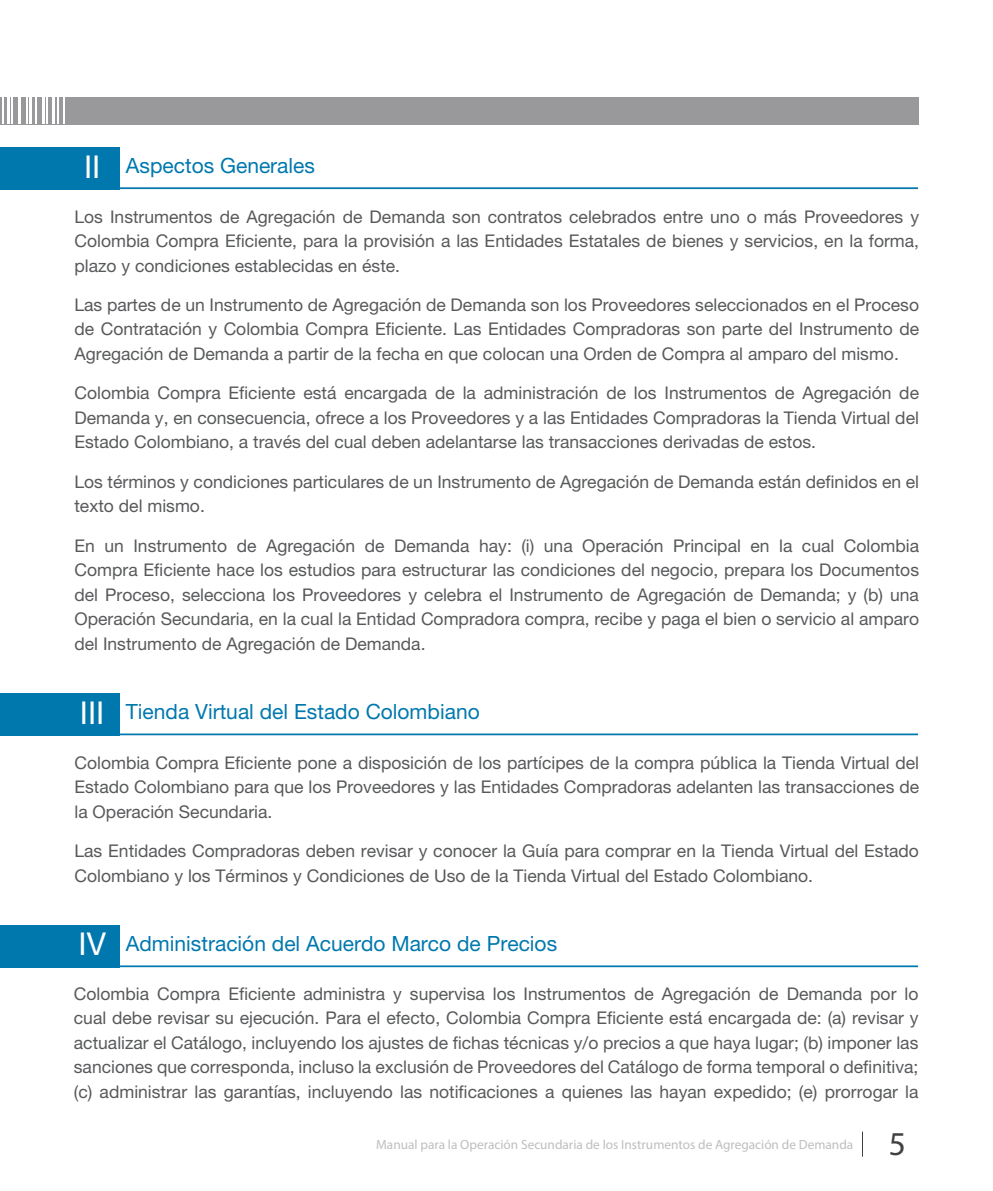
<style>
.page{position:relative;width:993px;height:1191px;background:#fff}
.page>*{position:absolute;margin:0;border:0;box-sizing:border-box;transform-origin:0 0}
.t1{font:33.43px "Myriad Pro";color:#414042}
.t2{font:21px "Helvetica Neue LT Pro";color:#0078ae}
.t3{font:17.5px/24.5px "Helvetica Neue LT Pro";color:#58595b;text-align:justify}
.t4{font:13.3px "Myriad Pro";color:#bcbec0}
.s1{font-size:31.5px;color:#fff}
</style>
<div class="page">
<div style="left:0;top:97px;width:918px;height:27px;background:#99999b"></div>
<hr style="left:57px;top:84px;width:1px;height:40px;background:#fff">
<hr style="left:63px;top:84px;width:1px;height:40px;background:#fff">
<hr style="left:52px;top:84px;width:3px;height:40px;background:#fff">
<hr style="left:26px;top:84px;width:2px;height:40px;background:#fff">
<hr style="left:35px;top:84px;width:2px;height:40px;background:#fff">
<hr style="left:46px;top:84px;width:2px;height:40px;background:#fff">
<hr style="left:30px;top:84px;width:2px;height:40px;background:#fff">
<hr style="left:42px;top:84px;width:2px;height:40px;background:#fff">
<hr style="left:2px;top:84px;width:2px;height:40px;background:#fff">
<hr style="left:11px;top:84px;width:2px;height:40px;background:#fff">
<hr style="left:7px;top:84px;width:3px;height:40px;background:#fff">
<hr style="left:18px;top:84px;width:3px;height:40px;background:#fff">
<div style="left:0;top:147px;width:119px;height:42px;background:#0078ae"></div>
<hr style="left:75px;top:187px;width:842px;height:2px;background:#0078ae">
<div style="left:0;top:693px;width:119px;height:42px;background:#0078ae"></div>
<hr style="left:75px;top:733px;width:842px;height:2px;background:#0078ae">
<div style="left:0;top:925px;width:119px;height:42px;background:#0078ae"></div>
<hr style="left:75px;top:965px;width:842px;height:2px;background:#0078ae">
<p class="t2" style="left:84px;top:153px;width:232px"><span class="s1">II</span> Aspectos Generales</p>
<p class="t3" style="left:74px;top:204px;width:845px">Los Instrumentos de Agregación de Demanda son contratos celebrados entre uno o más Proveedores y Colombia Compra Eficiente, para la provisión a las Entidades Estatales de bienes y servicios, en la forma, plazo y condiciones establecidas en éste.</p>
<p class="t3" style="left:74px;top:292px;width:845px">Las partes de un Instrumento de Agregación de Demanda son los Proveedores seleccionados en el Proceso de Contratación y Colombia Compra Eficiente. Las Entidades Compradoras son parte del Instrumento de Agregación de Demanda a partir de la fecha en que colocan una Orden de Compra al amparo del mismo.</p>
<p class="t3" style="left:74px;top:381px;width:845px">Colombia Compra Eficiente está encargada de la administración de los Instrumentos de Agregación de Demanda y, en consecuencia, ofrece a los Proveedores y a las Entidades Compradoras la Tienda Virtual del Estado Colombiano, a través del cual deben adelantarse las transacciones derivadas de estos.</p>
<p class="t3" style="left:74px;top:469px;width:845px">Los términos y condiciones particulares de un Instrumento de Agregación de Demanda están definidos en el texto del mismo.</p>
<p class="t3" style="left:74px;top:533px;width:845px">En un Instrumento de Agregación de Demanda hay: (i) una Operación Principal en la cual Colombia Compra Eficiente hace los estudios para estructurar las condiciones del negocio, prepara los Documentos del Proceso, selecciona los Proveedores y celebra el Instrumento de Agregación de Demanda; y (b) una Operación Secundaria, en la cual la Entidad Compradora compra, recibe y paga el bien o servicio al amparo del Instrumento de Agregación de Demanda.</p>
<p class="t2" style="left:80px;top:699px;width:401px"><span class="s1">III</span> Tienda Virtual del Estado Colombiano</p>
<p class="t3" style="left:74px;top:750px;width:845px">Colombia Compra Eficiente pone a disposición de los partícipes de la compra pública la Tienda Virtual del Estado Colombiano para que los Proveedores y las Entidades Compradoras adelanten las transacciones de la Operación Secundaria.</p>
<p class="t3" style="left:74px;top:838px;width:845px">Las Entidades Compradoras deben revisar y conocer la Guía para comprar en la Tienda Virtual del Estado<br>Colombiano y los Términos y Condiciones de Uso de la Tienda Virtual del Estado Colombiano.</p>
<p class="t2" style="left:78px;top:931px;width:480px"><span class="s1">IV</span> Administración del Acuerdo Marco de Precios</p>
<p class="t3" style="left:74px;top:981px;width:845px">Colombia Compra Eficiente administra y supervisa los Instrumentos de Agregación de Demanda por lo cual debe revisar su ejecución. Para el efecto, Colombia Compra Eficiente está encargada de: (a) revisar y actualizar el Catálogo, incluyendo los ajustes de fichas técnicas y/o precios a que haya lugar; (b) imponer las sanciones que corresponda, incluso la exclusión de Proveedores del Catálogo de forma temporal o definitiva; (c) administrar las garantías, incluyendo las notificaciones a quienes las hayan expedido; (e) prorrogar la</p>
<p class="t4" style="left:376px;top:1136px;width:478px">Manual para la Operación Secundaria de los Instrumentos de Agregación de Demanda</p>
<h1 class="t1" style="left:888px;top:1123px;width:19px">5</h1>
</div>
